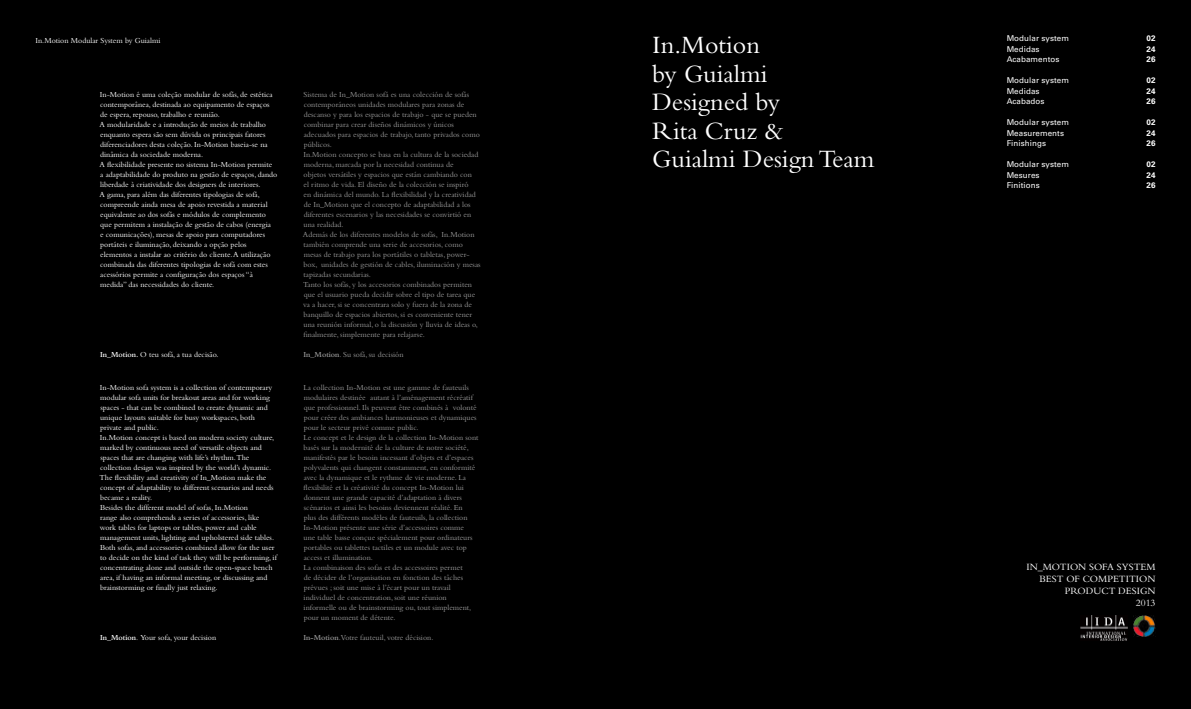
<style>
.page{position:relative;width:1191px;height:709px;background:#000}
.page>*{position:absolute;margin:0;border:0;box-sizing:border-box;transform-origin:0 0}
.t1{font:26px/28.5px "Bembo";color:#fff}
.t2{font:10px/12px "Bembo";color:#fff;text-align:right}
.t3{font:8px/10px "Bembo";color:#999}
.t4{font:8px/10px "Bembo";color:#fff}
.t5{font:8px "Univers";letter-spacing:.01em;color:#fff}
.t6{font:700 8px "Univers";letter-spacing:.01em;color:#fff}
.s1{font-weight:600}
</style>
<div class="page">
<img style="left:1080px;top:615px;width:47px;height:25px">
<img style="left:1133px;top:615px;width:22px;height:21px">
<p class="t4" style="left:35px;top:35px;width:126px">In.Motion Modular System by Guialmi</p>
<p class="t4" style="left:99px;top:90px;width:179px">In-Motion é uma coleção modular de sofás, de estética contemporânea, destinada ao equipamento de espaços de espera, repouso, trabalho e reunião.<br>A modularidade e a introdução de meios de trabalho enquanto espera são sem dúvida os principais fatores diferenciadores desta coleção. In-Motion baseia-se na dinâmica da sociedade moderna.<br>A flexibilidade presente no sistema In-Motion permite a adaptabilidade do produto na gestão de espaços, dando liberdade à criatividade dos designers de interiores.<br>A gama, para além das diferentes tipologias de sofá, compreende ainda mesa de apoio revestida a material equivalente ao dos sofás e módulos de complemento que permitem a instalação de gestão de cabos (energia<br>e comunicações), mesas de apoio para computadores portáteis e iluminação, deixando a opção pelos elementos a instalar ao critério do cliente. A utilização combinada das diferentes tipologias de sofá com estes acessórios permite a configuração dos espaços “à medida” das necessidades do cliente.</p>
<p class="t4" style="left:100px;top:350px;width:120px"><span class="s1">In_Motion.</span> O teu sofá, a tua decisão.</p>
<p class="t4" style="left:100px;top:382px;width:179px">In-Motion sofa system is a collection of contemporary modular sofa units for breakout areas and for working spaces - that can be combined to create dynamic and unique layouts suitable for busy workspaces, both private and public.<br>In.Motion concept is based on modern society culture, marked by continuous need of versatile objects and spaces that are changing with life’s rhythm.The collection design was inspired by the world’s dynamic.<br>The flexibility and creativity of In_Motion make the concept of adaptability to different scenarios and needs became a reality.<br>Besides the different model of sofas, In.Motion<br>range also comprehends a series of accessories, like work tables for laptops or tablets, power and cable management units, lighting and upholstered side tables.<br>Both sofas, and accessories combined allow for the user to decide on the kind of task they will be performing, if concentrating alone and outside the open-space bench area, if having an informal meeting, or discussing and brainstorming or finally just relaxing.</p>
<p class="t4" style="left:100px;top:632px;width:118px"><span class="s1">In_Motion</span>. Your sofa, your decision</p>
<p class="t3" style="left:303px;top:90px;width:179px">Sistema de In_Motion sofá es una colección de sofás contemporáneos unidades modulares para zonas de descanso y para los espacios de trabajo - que se pueden combinar para crear diseños dinámicos y únicos adecuados para espacios de trabajo, tanto privados como públicos.<br>In.Motion concepto se basa en la cultura de la sociedad moderna, marcada por la necesidad continua de<br>objetos versátiles y espacios que están cambiando con<br>el ritmo de vida. El diseño de la colección se inspiró<br>en dinámica del mundo. La flexibilidad y la creatividad de In_Motion que el concepto de adaptabilidad a los diferentes escenarios y las necesidades se convirtió en una realidad.<br>Además de los diferentes modelos de sofás, In.Motion también comprende una serie de accesorios, como mesas de trabajo para los portátiles o tabletas, power&shy;box, unidades de gestión de cables, iluminación y mesas tapizadas secundarias.<br>Tanto los sofás, y los accesorios combinados permiten que el usuario pueda decidir sobre el tipo de tarea que va a hacer, si se concentrara solo y fuera de la zona de banquillo de espacios abiertos, si es conveniente tener una reunión informal, o la discusión y lluvia de ideas o, finalmente, simplemente para relajarse.</p>
<p class="t3" style="left:303px;top:350px;width:101px"><span class="s1">In_Motion</span>. Su sofá, su decisión</p>
<p class="t3" style="left:303px;top:382px;width:177px">La collection In-Motion est une gamme de fauteuils modulaires destinée autant à l’aménagement récréatif que professionnel. Ils peuvent être combinés à volonté pour créer des ambiances harmonieuses et dynamiques pour le secteur privé comme public.<br>Le concept et le design de la collection In-Motion sont basés sur la modernité de la culture de notre société, manifestés par le besoin incessant d’objets et d’espaces polyvalents qui changent constamment, en conformité avec la dynamique et le rythme de vie moderne. La flexibilité et la créativité du concept In-Motion lui donnent une grande capacité d’adaptation à divers scénarios et ainsi les besoins deviennent réalité. En<br>plus des différents modèles de fauteuils, la collection In-Motion présente une série d’accessoires comme<br>une table basse conçue spécialement pour ordinateurs portables ou tablettes tactiles et un module avec top access et illumination.<br>La combinaison des sofas et des accessoires permet<br>de décider de l’organisation en fonction des tâches prévues ; soit une mise à l’écart pour un travail individuel de concentration, soit une réunion informelle ou de brainstorming ou, tout simplement, pour un moment de détente.</p>
<p class="t3" style="left:303px;top:632px;width:131px"><span class="s1">In-Motion</span>.Votre fauteuil, votre décision.</p>
<h1 class="t1" style="left:652px;top:30px;width:224px">In.Motion<br>by Guialmi<br>Designed by<br>Rita Cruz &amp;<br>Guialmi Design Team</h1>
<p class="t5" style="left:1006px;top:34px;width:64px">Modular system</p>
<p class="t6" style="left:1146px;top:34px;width:10px">02</p>
<p class="t5" style="left:1006px;top:44px;width:34px">Medidas</p>
<p class="t6" style="left:1146px;top:44px;width:10px">24</p>
<p class="t5" style="left:1006px;top:55px;width:54px">Acabamentos</p>
<p class="t6" style="left:1146px;top:55px;width:10px">26</p>
<p class="t5" style="left:1006px;top:76px;width:64px">Modular system</p>
<p class="t6" style="left:1146px;top:76px;width:10px">02</p>
<p class="t5" style="left:1006px;top:86px;width:34px">Medidas</p>
<p class="t6" style="left:1146px;top:86px;width:10px">24</p>
<p class="t5" style="left:1006px;top:97px;width:39px">Acabados</p>
<p class="t6" style="left:1146px;top:97px;width:10px">26</p>
<p class="t5" style="left:1006px;top:118px;width:64px">Modular system</p>
<p class="t6" style="left:1146px;top:118px;width:10px">02</p>
<p class="t5" style="left:1006px;top:128px;width:59px">Measurements</p>
<p class="t6" style="left:1146px;top:128px;width:10px">24</p>
<p class="t5" style="left:1006px;top:139px;width:41px">Finishings</p>
<p class="t6" style="left:1146px;top:139px;width:10px">26</p>
<p class="t5" style="left:1006px;top:160px;width:64px">Modular system</p>
<p class="t6" style="left:1146px;top:160px;width:10px">02</p>
<p class="t5" style="left:1006px;top:170px;width:34px">Mesures</p>
<p class="t6" style="left:1146px;top:170px;width:10px">24</p>
<p class="t5" style="left:1006px;top:181px;width:35px">Finitions</p>
<p class="t6" style="left:1146px;top:181px;width:10px">26</p>
<p class="t2" style="left:1026px;top:561px;width:131px">IN_MOTION SOFA SYSTEM<br>BEST OF COMPETITION<br>PRODUCT DESIGN<br>2013</p>
</div>
